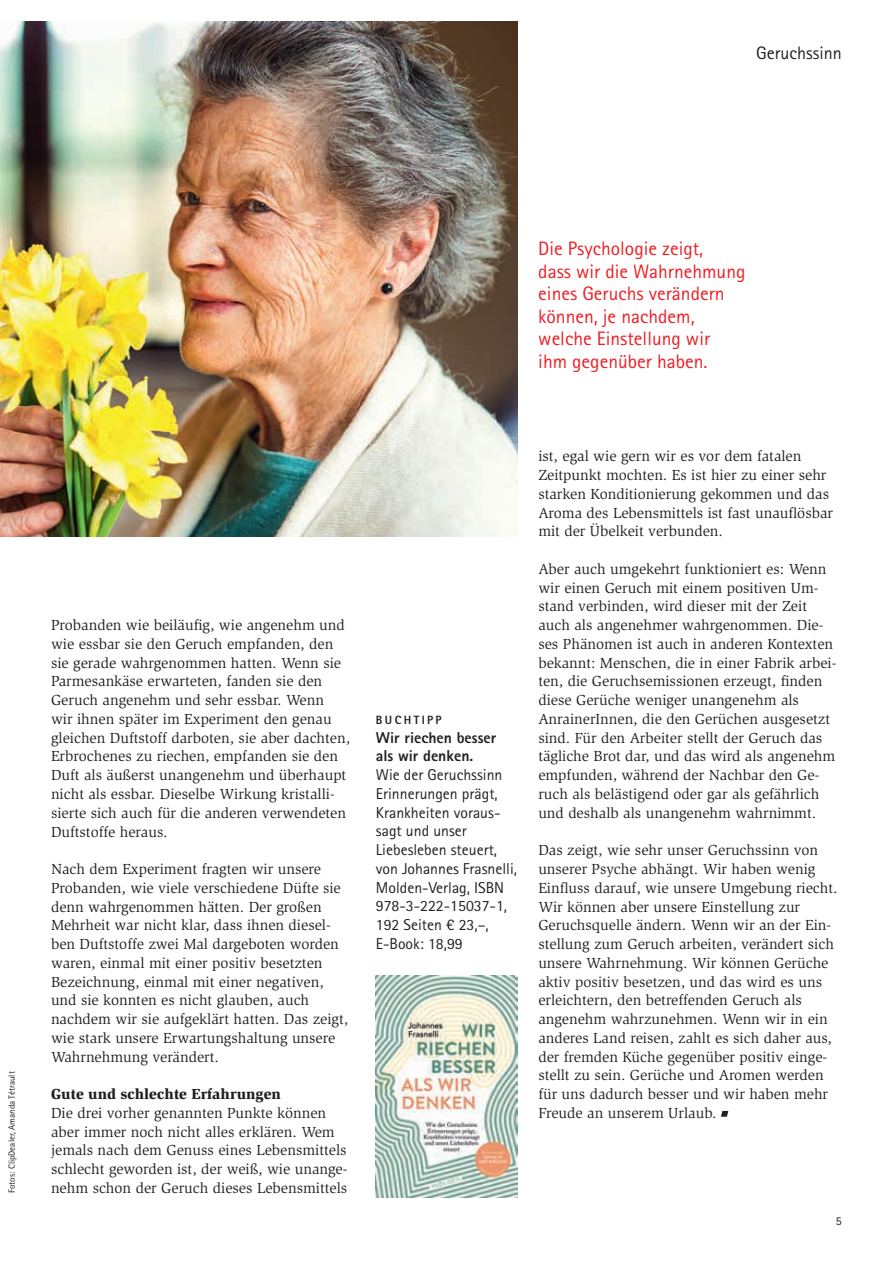
<style>
.page{position:relative;width:893px;height:1263px;background:#fff}
.page>*{position:absolute;margin:0;border:0;box-sizing:border-box;transform-origin:0 0}
.t1{font:19.5px/22.5px "Rotis Sans Serif Pro";color:#ee1d23}
.t2{font:18px "Rotis Sans Serif Pro";color:#231f20}
.t3{font:15.75px/18.8px "Rotis Sans Serif Pro";color:#231f20}
.t4{font:800 15.75px/18.8px "Rotis Sans Serif Pro";color:#231f20}
.t5{font:15px/18.8px "Slimbach Std";color:#231f20}
.t6{font:900 15px "Slimbach Std";color:#231f20}
.t7{font:800 12px "Rotis Sans Serif Pro";letter-spacing:.2em;color:#231f20}
.t8{font:12px "Rotis Sans Serif Pro";color:#231f20}
.t9{font:9px "Rotis Sans Serif Pro";color:#231f20}
</style>
<div class="page">
<img style="left:0;top:21px;width:517px;height:515px">
<svg style="left:721px;top:1111px;width:7px;height:6px"></svg>
<img style="left:376px;top:975px;width:141px;height:223px">
<p class="t2" style="left:756px;top:43px;width:87px">Geruchssinn</p>
<p class="t9" style="left:6px;top:1193px;width:123px;rotate:-90deg">Fotos: ClipDealer, Amanda Tétrault</p>
<h1 class="t1" style="left:538px;top:238px;width:209px">Die Psychologie zeigt,<br>dass wir die Wahrnehmung eines Geruchs verändern können, je nachdem, welche Einstellung wir<br>ihm gegenüber haben.</h1>
<p class="t5" style="left:51px;top:616px;width:301px">Probanden wie beiläufig, wie angenehm und wie essbar sie den Geruch empfanden, den sie gerade wahrgenommen hatten. Wenn sie Parmesankäse erwarteten, fanden sie den Geruch angenehm und sehr essbar. Wenn<br>wir ihnen später im Experiment den genau gleichen Duftstoff darboten, sie aber dachten, Erbrochenes zu riechen, empfanden sie den Duft als äußerst unangenehm und überhaupt nicht als essbar. Dieselbe Wirkung kristalli&shy;sierte sich auch für die anderen verwendeten Duftstoffe heraus.</p>
<p class="t5" style="left:51px;top:860px;width:299px">Nach dem Experiment fragten wir unsere Probanden, wie viele verschiedene Düfte sie denn wahrgenommen hätten. Der großen Mehrheit war nicht klar, dass ihnen diesel&shy;ben Duftstoffe zwei Mal dargeboten worden waren, einmal mit einer positiv besetzten Bezeichnung, einmal mit einer negativen, und sie konnten es nicht glauben, auch nachdem wir sie aufgeklärt hatten. Das zeigt, wie stark unsere Erwartungshaltung unsere Wahrnehmung verändert.</p>
<p class="t6" style="left:51px;top:1084px;width:231px">Gute und schlechte Erfahrungen</p>
<p class="t5" style="left:51px;top:1103px;width:298px">Die drei vorher genannten Punkte können aber immer noch nicht alles erklären. Wem jemals nach dem Genuss eines Lebensmittels schlecht geworden ist, der weiß, wie unange&shy;nehm schon der Geruch dieses Lebensmittels</p>
<p class="t7" style="left:376px;top:712px;width:67px">BUCHTIPP</p>
<p class="t4" style="left:376px;top:728px;width:122px">Wir riechen besser als wir denken.</p>
<p class="t3" style="left:376px;top:766px;width:143px">Wie der Geruchssinn<br>Erinnerungen prägt,<br>Krankheiten voraus&shy;sagt und unser<br>Liebesleben steuert, von Johannes Frasnelli,<br>Molden-Verlag, ISBN<br>978-3-222-15037-1,<br>192 Seiten € 23,–,<br>E-Book: 18,99</p>
<p class="t5" style="left:538px;top:447px;width:296px">ist, egal wie gern wir es vor dem fatalen Zeitpunkt mochten. Es ist hier zu einer sehr starken Konditionierung gekommen und das Aroma des Lebensmittels ist fast unauflösbar mit der Übelkeit verbunden.</p>
<p class="t5" style="left:538px;top:560px;width:300px">Aber auch umgekehrt funktioniert es: Wenn wir einen Geruch mit einem positiven Um&shy;stand verbinden, wird dieser mit der Zeit auch als angenehmer wahrgenommen. Die&shy;ses Phänomen ist auch in anderen Kontexten bekannt: Menschen, die in einer Fabrik arbei&shy;ten, die Geruchsemissionen erzeugt, finden diese Gerüche weniger unangenehm als AnrainerInnen, die den Gerüchen ausgesetzt sind. Für den Arbeiter stellt der Geruch das tägliche Brot dar, und das wird als angenehm empfunden, während der Nachbar den Ge&shy;ruch als belästigend oder gar als gefährlich und deshalb als unangenehm wahrnimmt.</p>
<p class="t5" style="left:538px;top:841px;width:301px">Das zeigt, wie sehr unser Geruchssinn von unserer Psyche abhängt. Wir haben wenig Einfluss darauf, wie unsere Umgebung riecht.<br>Wir können aber unsere Einstellung zur Geruchsquelle ändern. Wenn wir an der Ein&shy;stellung zum Geruch arbeiten, verändert sich unsere Wahrnehmung. Wir können Gerüche aktiv positiv besetzen, und das wird es uns erleichtern, den betreffenden Geruch als angenehm wahrzunehmen. Wenn wir in ein anderes Land reisen, zahlt es sich daher aus, der fremden Küche gegenüber positiv einge&shy;stellt zu sein. Gerüche und Aromen werden für uns dadurch besser und wir haben mehr Freude an unserem Urlaub.</p>
<p class="t8" style="left:836px;top:1214px;width:7px">5</p>
</div>
